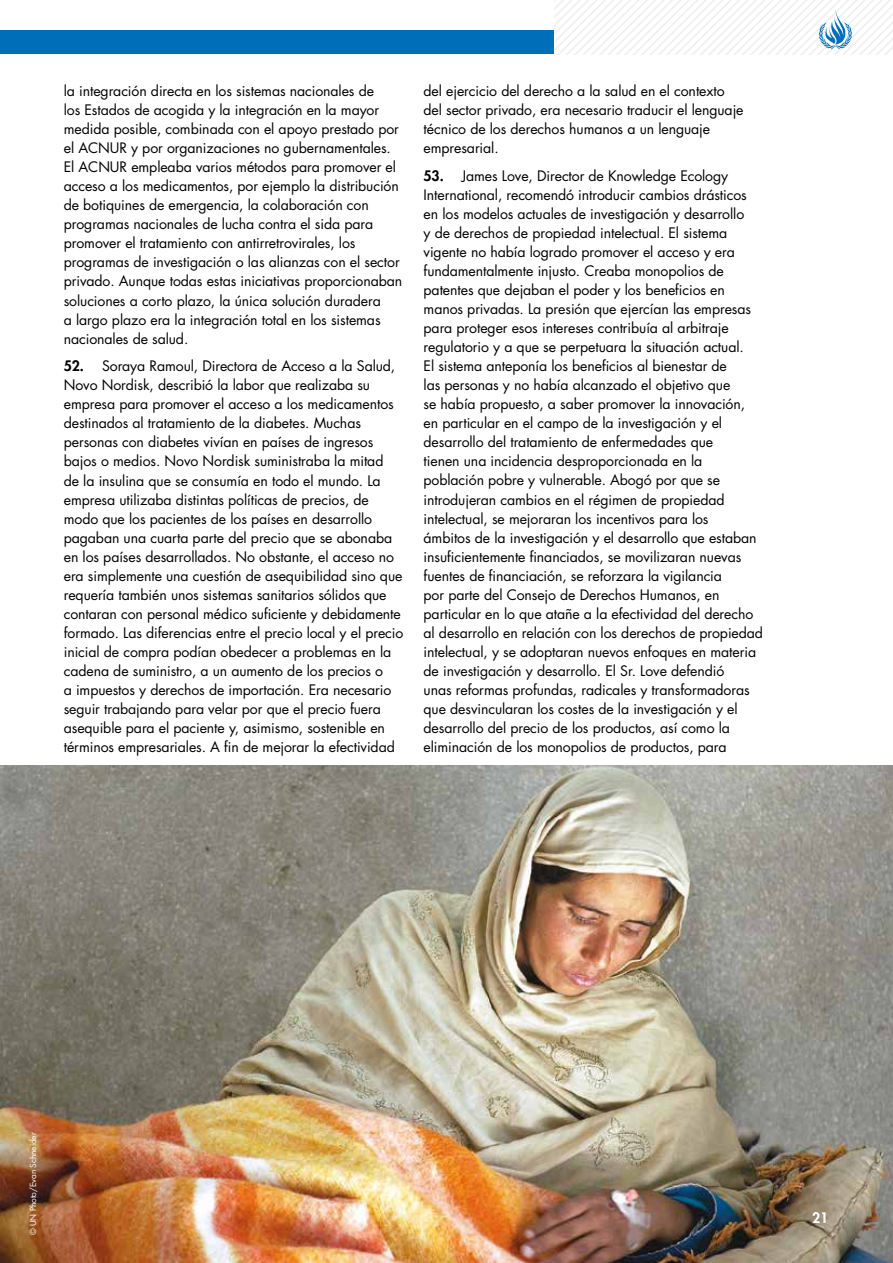
<style>
.page{position:relative;width:893px;height:1263px;background:#fff}
.page>*{position:absolute;margin:0;border:0;box-sizing:border-box;transform-origin:0 0}
.t1{font:14.1px/19px "Futura";letter-spacing:-.005em;color:#000}
.t2{font:800 14.1px "Futura";color:#fff}
.t3{font:8.25px "Futura";letter-spacing:-.005em;color:#fff}
.s1{font-weight:800}
</style>
<div class="page">
<div style="left:0;top:31px;width:554px;height:23px;background:#006eb8"></div>
<svg style="left:554px;top:0;width:339px;height:54px"></svg>
<img style="left:0;top:765px;width:893px;height:498px">
<p class="t1" style="left:64px;top:81px;width:340px">la integración directa en los sistemas nacionales de<br>los Estados de acogida y la integración en la mayor medida posible, combinada con el apoyo prestado por el ACNUR y por organizaciones no gubernamentales.<br>El ACNUR empleaba varios métodos para promover el acceso a los medicamentos, por ejemplo la distribución de botiquines de emergencia, la colaboración con programas nacionales de lucha contra el sida para promover el tratamiento con antirretrovirales, los programas de investigación o las alianzas con el sector privado. Aunque todas estas iniciativas proporcionaban soluciones a corto plazo, la única solución duradera<br>a largo plazo era la integración total en los sistemas nacionales de salud.</p>
<p class="t1" style="left:64px;top:357px;width:341px"><span class="s1">52.</span> Soraya Ramoul, Directora de Acceso a la Salud, Novo Nordisk, describió la labor que realizaba su empresa para promover el acceso a los medicamentos destinados al tratamiento de la diabetes. Muchas personas con diabetes vivían en países de ingresos bajos o medios. Novo Nordisk suministraba la mitad<br>de la insulina que se consumía en todo el mundo. La empresa utilizaba distintas políticas de precios, de modo que los pacientes de los países en desarrollo pagaban una cuarta parte del precio que se abonaba en los países desarrollados. No obstante, el acceso no era simplemente una cuestión de asequibilidad sino que requería también unos sistemas sanitarios sólidos que contaran con personal médico suficiente y debidamente formado. Las diferencias entre el precio local y el precio inicial de compra podían obedecer a problemas en la cadena de suministro, a un aumento de los precios o<br>a impuestos y derechos de importación. Era necesario seguir trabajando para velar por que el precio fuera asequible para el paciente y, asimismo, sostenible en términos empresariales. A fin de mejorar la efectividad</p>
<p class="t1" style="left:424px;top:81px;width:321px">del ejercicio del derecho a la salud en el contexto del sector privado, era necesario traducir el lenguaje técnico de los derechos humanos a un lenguaje empresarial.</p>
<p class="t1" style="left:424px;top:166px;width:341px"><span class="s1">53.</span> James Love, Director de Knowledge Ecology International, recomendó introducir cambios drásticos en los modelos actuales de investigación y desarrollo<br>y de derechos de propiedad intelectual. El sistema vigente no había logrado promover el acceso y era fundamentalmente injusto. Creaba monopolios de patentes que dejaban el poder y los beneficios en manos privadas. La presión que ejercían las empresas para proteger esos intereses contribuía al arbitraje regulatorio y a que se perpetuara la situación actual.<br>El sistema anteponía los beneficios al bienestar de<br>las personas y no había alcanzado el objetivo que<br>se había propuesto, a saber promover la innovación, en particular en el campo de la investigación y el desarrollo del tratamiento de enfermedades que<br>tienen una incidencia desproporcionada en la población pobre y vulnerable. Abogó por que se introdujeran cambios en el régimen de propiedad intelectual, se mejoraran los incentivos para los<br>ámbitos de la investigación y el desarrollo que estaban insuficientemente financiados, se movilizaran nuevas fuentes de financiación, se reforzara la vigilancia<br>por parte del Consejo de Derechos Humanos, en particular en lo que atañe a la efectividad del derecho al desarrollo en relación con los derechos de propiedad intelectual, y se adoptaran nuevos enfoques en materia de investigación y desarrollo. El Sr. Love defendió<br>unas reformas profundas, radicales y transformadoras que desvincularan los costes de la investigación y el desarrollo del precio de los productos, así como la eliminación de los monopolios de productos, para</p>
<p class="t3" style="left:28px;top:1235px;width:104px;rotate:-90deg">© UN Photo/Evan Schneider</p>
<p class="t2" style="left:812px;top:1209px;width:18px">21</p>
</div>
